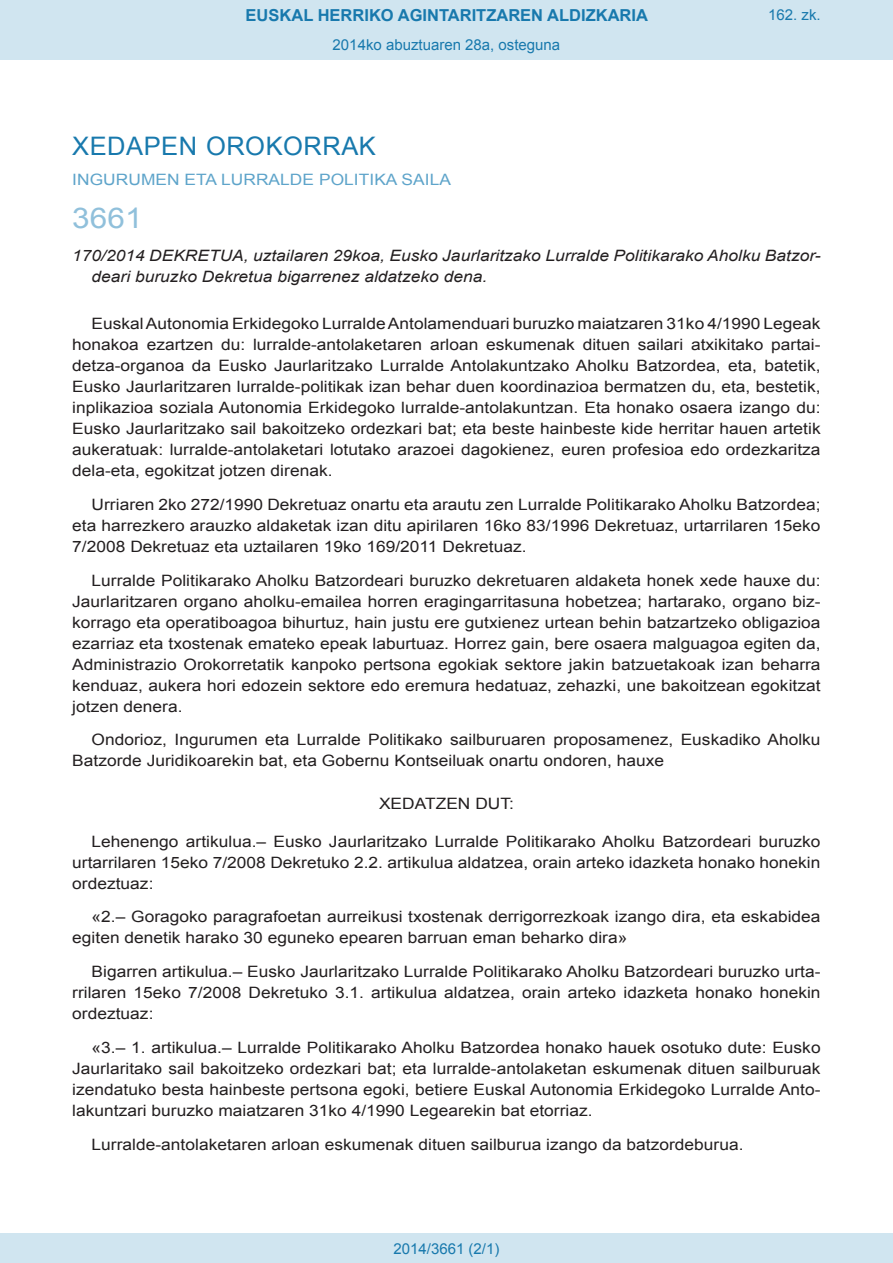
<style>
.page{position:relative;width:893px;height:1263px;background:#fff}
.page>*{position:absolute;margin:0;border:0;box-sizing:border-box;transform-origin:0 0}
.BOPVOrden{font:28.5px "Arial";color:#90c0db;scale:1.11 1}
.BOPVSeccion{font:25.5px "Arial";letter-spacing:.02em;color:#1879ad}
.t1{font:700 16.5px "Arial";color:#1879ad}
.BOPVDetalle{font:15.6px/21px "Arial";color:#231f20;text-align:justify;scale:1.11 1}
.BOPVTitulo{font:italic 15.6px/21px "Arial";color:#231f20;scale:1.11 1}
.BOPVOrganismo{font:15.6px "Arial";letter-spacing:.005em;color:#5ea4ca;scale:1.11 1}
.BOPVClave{font:15.6px "Arial";color:#231f20;scale:1.11 1}
.Paginacion_Centro{font:15px "Arial";color:#1879ad}
</style>
<div class="page">
<div style="left:0;top:0;width:893px;height:60px;background:#d0e5f0"></div>
<div style="left:0;top:1233px;width:893px;height:30px;background:#d0e5f0"></div>
<p class="t1" style="left:246px;top:4px;width:404px">EUSKAL HERRIKO AGINTARITZAREN ALDIZKARIA</p>
<p class="Paginacion_Centro" style="left:333px;top:35px;width:229px">2014ko abuztuaren 28a, osteguna</p>
<p class="Paginacion_Centro" style="left:768px;top:5px;width:54px">162. zk.</p>
<p class="BOPVSeccion" style="left:72px;top:129px;width:305px">XEDAPEN OROKORRAK</p>
<p class="BOPVOrganismo" style="left:72px;top:169px;width:343px">INGURUMEN ETA LURRALDE POLITIKA SAILA</p>
<p class="BOPVOrden" style="left:72px;top:199px;width:65px">3661</p>
<p class="BOPVTitulo" style="left:92px;top:246px;width:658px;text-indent:-19px">170/2014 DEKRETUA, uztailaren 29koa, Eusko Jaurlaritzako Lurralde Politikarako Aholku Batzor&shy;deari buruzko Dekretua bigarrenez aldatzeko dena.</p>
<p class="BOPVDetalle" style="left:72px;top:313px;width:676px;text-indent:19px">Euskal Autonomia Erkidegoko Lurralde Antolamenduari buruzko maiatzaren 31ko 4/1990 Legeak honakoa ezartzen du: lurralde-antolaketaren arloan eskumenak dituen sailari atxikitako partai&shy;detza-organoa da Eusko Jaurlaritzako Lurralde Antolakuntzako Aholku Batzordea, eta, batetik, Eusko Jaurlaritzaren lurralde-politikak izan behar duen koordinazioa bermatzen du, eta, bestetik, inplikazioa soziala Autonomia Erkidegoko lurralde-antolakuntzan. Eta honako osaera izango du:<br>Eusko Jaurlaritzako sail bakoitzeko ordezkari bat; eta beste hainbeste kide herritar hauen artetik aukeratuak: lurralde-antolaketari lotutako arazoei dagokienez, euren profesioa edo ordezkaritza dela-eta, egokitzat jotzen direnak.</p>
<p class="BOPVDetalle" style="left:72px;top:494px;width:676px;text-indent:19px">Urriaren 2ko 272/1990 Dekretuaz onartu eta arautu zen Lurralde Politikarako Aholku Batzordea; eta harrezkero arauzko aldaketak izan ditu apirilaren 16ko 83/1996 Dekretuaz, urtarrilaren 15eko 7/2008 Dekretuaz eta uztailaren 19ko 169/2011 Dekretuaz.</p>
<p class="BOPVDetalle" style="left:72px;top:570px;width:676px;text-indent:19px">Lurralde Politikarako Aholku Batzordeari buruzko dekretuaren aldaketa honek xede hauxe du:<br>Jaurlaritzaren organo aholku-emailea horren eragingarritasuna hobetzea; hartarako, organo biz&shy;korrago eta operatiboagoa bihurtuz, hain justu ere gutxienez urtean behin batzartzeko obligazioa ezarriaz eta txostenak emateko epeak laburtuaz. Horrez gain, bere osaera malguagoa egiten da, Administrazio Orokorretatik kanpoko pertsona egokiak sektore jakin batzuetakoak izan beharra kenduaz, aukera hori edozein sektore edo eremura hedatuaz, zehazki, une bakoitzean egokitzat jotzen denera.</p>
<p class="BOPVDetalle" style="left:72px;top:729px;width:676px;text-indent:19px">Ondorioz, Ingurumen eta Lurralde Politikako sailburuaren proposamenez, Euskadiko Aholku<br>Batzorde Juridikoarekin bat, eta Gobernu Kontseiluak onartu ondoren, hauxe</p>
<p class="BOPVClave" style="left:379px;top:793px;width:123px">XEDATZEN DUT:</p>
<p class="BOPVDetalle" style="left:72px;top:831px;width:676px;text-indent:19px">Lehenengo artikulua.– Eusko Jaurlaritzako Lurralde Politikarako Aholku Batzordeari buruzko urtarrilaren 15eko 7/2008 Dekretuko 2.2. artikulua aldatzea, orain arteko idazketa honako honekin ordeztuaz:</p>
<p class="BOPVDetalle" style="left:72px;top:906px;width:676px;text-indent:19px">«2.– Goragoko paragrafoetan aurreikusi txostenak derrigorrezkoak izango dira, eta eskabidea egiten denetik harako 30 eguneko epearen barruan eman beharko dira»</p>
<p class="BOPVDetalle" style="left:72px;top:961px;width:676px;text-indent:19px">Bigarren artikulua.– Eusko Jaurlaritzako Lurralde Politikarako Aholku Batzordeari buruzko urta&shy;rrilaren 15eko 7/2008 Dekretuko 3.1. artikulua aldatzea, orain arteko idazketa honako honekin ordeztuaz:</p>
<p class="BOPVDetalle" style="left:72px;top:1037px;width:676px;text-indent:19px">«3.– 1. artikulua.– Lurralde Politikarako Aholku Batzordea honako hauek osotuko dute: Eusko Jaurlaritako sail bakoitzeko ordezkari bat; eta lurralde-antolaketan eskumenak dituen sailburuak izendatuko besta hainbeste pertsona egoki, betiere Euskal Autonomia Erkidegoko Lurralde Anto&shy;lakuntzari buruzko maiatzaren 31ko 4/1990 Legearekin bat etorriaz.</p>
<p class="BOPVDetalle" style="left:92px;top:1134px;width:589px">Lurralde-antolaketaren arloan eskumenak dituen sailburua izango da batzordeburua.</p>
<p class="Paginacion_Centro" style="left:393px;top:1238px;width:107px">2014/3661 (2/1)</p>
</div>
